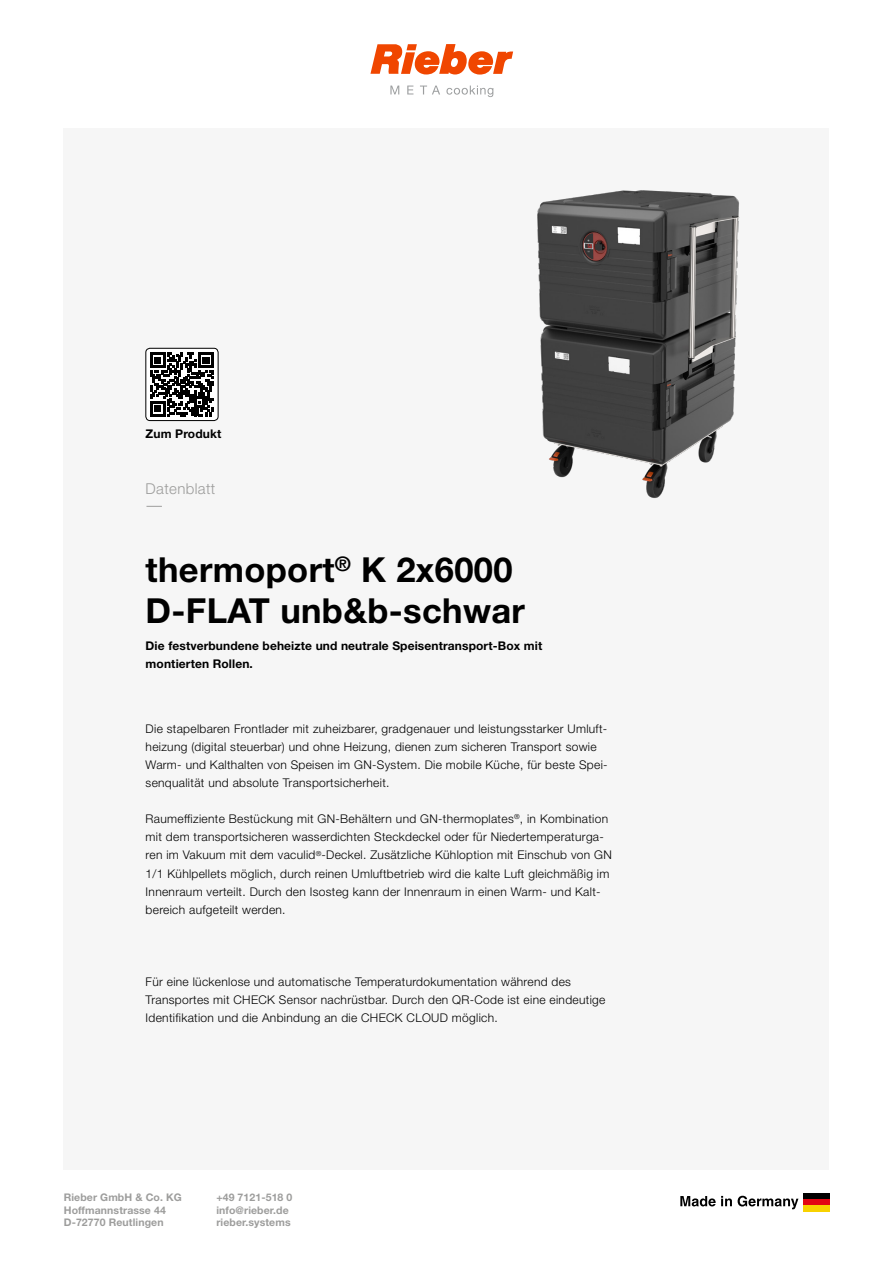
<style>
.page{position:relative;width:893px;height:1263px;background:#fff}
.page>*{position:absolute;margin:0;border:0;box-sizing:border-box;transform-origin:0 0}
.titel{font:700 34.5px/40.5px "Helvetica Neue LT Std";letter-spacing:.01em;color:#000}
.datenblatt{font:300 15px "Helvetica Neue LT Std";letter-spacing:.025em;color:#9d9d9c}
.marketingtext{font:300 12px/18px "Helvetica Neue LT Std";letter-spacing:.025em;color:#000}
.zwischentitel{font:700 12px/18px "Helvetica Neue LT Std";letter-spacing:.01em;color:#000}
.t1{font:700 10.5px/12.6px "Helvetica Neue LT Std";letter-spacing:.01em;color:#9d9d9c}
</style>
<div class="page">
<div style="left:64px;top:128px;width:765px;height:1041px;background:#f6f6f6"></div>
<div style="left:803px;top:1193px;width:26px;height:6px;background:#000"></div>
<div style="left:803px;top:1199px;width:26px;height:6px;background:#e30613"></div>
<div style="left:803px;top:1205px;width:26px;height:6px;background:#f8d200"></div>
<svg style="left:680px;top:1196px;width:52px;height:10px"></svg>
<svg style="left:738px;top:1196px;width:60px;height:13px"></svg>
<svg style="left:370px;top:44px;width:143px;height:31px"></svg>
<svg style="left:390px;top:86px;width:9px;height:8px"></svg>
<svg style="left:407px;top:86px;width:6px;height:8px"></svg>
<svg style="left:420px;top:86px;width:20px;height:8px"></svg>
<svg style="left:446px;top:86px;width:47px;height:11px"></svg>
<img style="left:537px;top:190px;width:203px;height:308px">
<svg style="left:146px;top:506px;width:16px;height:1px"></svg>
<div style="left:146px;top:348px;width:72px;height:73px;background:#fff;border-radius:4px"></div>
<div style="left:146px;top:348px;width:72px;height:73px;border:1px solid #000;border-radius:4px"></div>
<svg style="left:150px;top:352px;width:64px;height:64px"></svg>
<p class="zwischentitel" style="left:146px;top:424px;width:77px">Zum Produkt</p>
<p class="datenblatt" style="left:146px;top:480px;width:71px">Datenblatt</p>
<p class="titel" style="left:146px;top:549px;width:381px">thermoport<sup>®</sup> K 2x6000<br>D-FLAT unb&amp;b-schwar</p>
<p class="zwischentitel" style="left:146px;top:637px;width:398px">Die festverbundene beheizte und neutrale Speisentransport-Box mit montierten Rollen.</p>
<p class="marketingtext" style="left:146px;top:720px;width:463px">Die stapelbaren Frontlader mit zuheizbarer, gradgenauer und leistungsstarker Umluft&shy;heizung (digital steuerbar) und ohne Heizung, dienen zum sicheren Transport sowie Warm- und Kalthalten von Speisen im GN-System. Die mobile Küche, für beste Spei&shy;senqualität und absolute Transportsicherheit.</p>
<p class="marketingtext" style="left:146px;top:810px;width:468px">Raumeffiziente Bestückung mit GN-Behältern und GN-thermoplates<sup>®</sup>, in Kombination mit dem transportsicheren wasserdichten Steckdeckel oder für Niedertemperaturga&shy;ren im Vakuum mit dem vaculid<sup>®</sup>-Deckel. Zusätzliche Kühloption mit Einschub von GN 1/1 Kühlpellets möglich, durch reinen Umluftbetrieb wird die kalte Luft gleichmäßig im Innenraum verteilt. Durch den Isosteg kann der Innenraum in einen Warm- und Kalt&shy;bereich aufgeteilt werden.</p>
<p class="marketingtext" style="left:146px;top:972px;width:461px">Für eine lückenlose und automatische Temperaturdokumentation während des<br>Transportes mit CHECK Sensor nachrüstbar. Durch den QR-Code ist eine eindeutige<br>Identifikation und die Anbindung an die CHECK CLOUD möglich.</p>
<p class="t1" style="left:64px;top:1191px;width:120px">Rieber GmbH &amp; Co. KG<br>Hoffmannstrasse 44<br>D-72770 Reutlingen</p>
<p class="t1" style="left:216px;top:1191px;width:77px">+49 7121-518 0 info@rieber.de rieber.systems</p>
</div>
